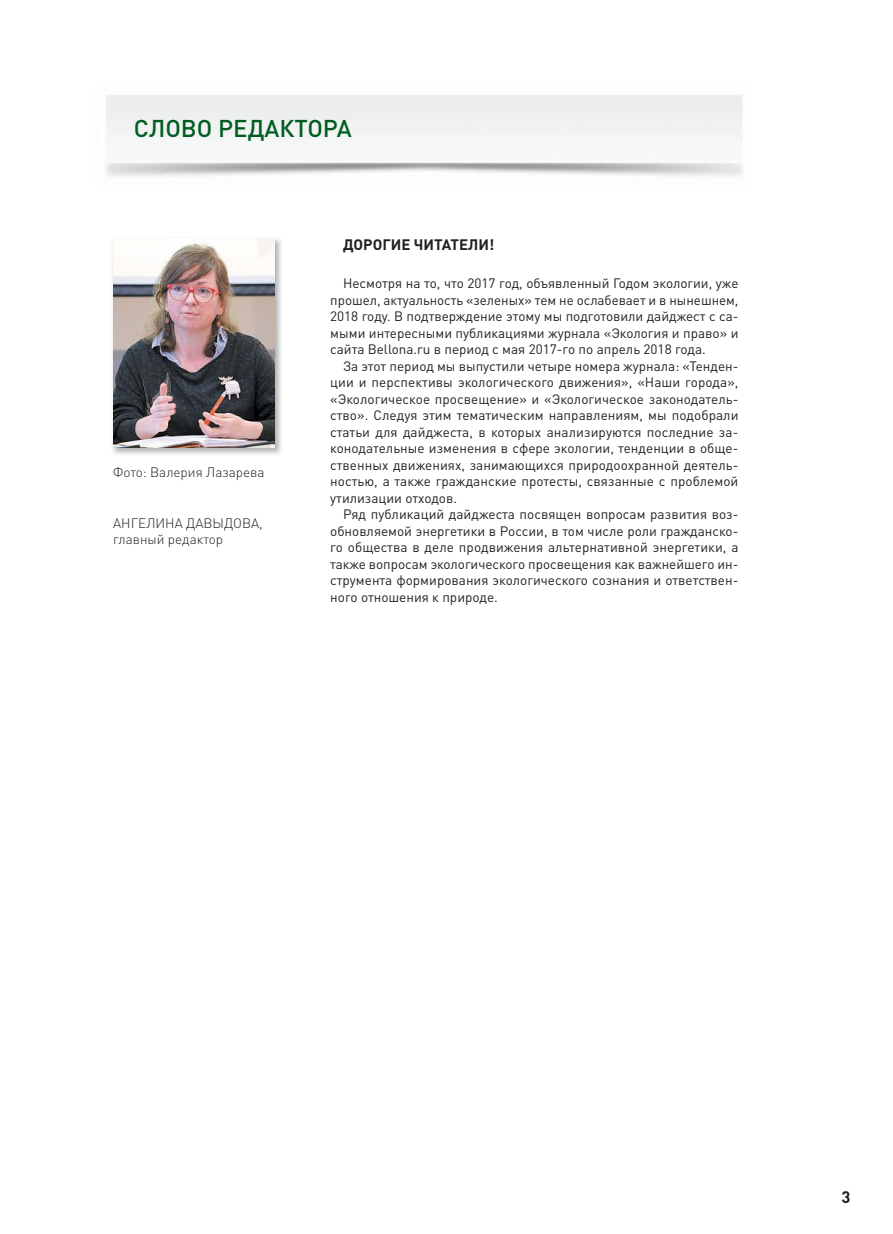
<style>
.page{position:relative;width:893px;height:1234px;background:#fff}
.page>*{position:absolute;margin:0;border:0;box-sizing:border-box;transform-origin:0 0}
.t1{font:500 24px "DIN Pro";color:#005d21}
.t2{font:700 16.5px "DIN Pro";color:#231f20}
.t3{font:700 15px "DIN Pro";color:#231f20}
.t4{font:13.5px/16.5px "DIN Pro";color:#231f20;text-align:justify}
.t5{font:300 13.5px/16.8px "DIN Pro";color:#231f20}
</style>
<div class="page">
<img style="left:112px;top:238px;width:169px;height:216px">
<img style="left:113px;top:238px;width:161px;height:209px">
<h1 class="t1" style="left:134px;top:120px;width:219px">СЛОВО РЕДАКТОРА</h1>
<p class="t5" style="left:113px;top:465px;width:153px">Фото: Валерия Лазарева</p>
<p class="t5" style="left:113px;top:516px;width:151px">АНГЕЛИНА ДАВЫДОВА, главный редактор</p>
<p class="t3" style="left:343px;top:239px;width:153px">ДОРОГИЕ ЧИТАТЕЛИ!</p>
<p class="t4" style="left:330px;top:276px;width:410px;text-indent:13px">Несмотря на то, что 2017 год, объявленный Годом экологии, уже прошел, актуальность «зеленых» тем не ослабевает и в нынешнем, 2018 году. В подтверждение этому мы подготовили дайджест с са&shy;мыми интересными публикациями журнала «Экология и право» и сайта Bellona.ru в период с мая 2017-го по апрель 2018 года.</p>
<p class="t4" style="left:330px;top:359px;width:410px;text-indent:13px">За этот период мы выпустили четыре номера журнала: «Тенден&shy;ции и перспективы экологического движения», «Наши города», «Экологическое просвещение» и «Экологическое законодатель&shy;ство». Следуя этим тематическим направлениям, мы подобрали статьи для дайджеста, в которых анализируются последние за&shy;конодательные изменения в сфере экологии, тенденции в обще&shy;ственных движениях, занимающихся природоохранной деятель&shy;ностью, а также гражданские протесты, связанные с проблемой утилизации отходов.</p>
<p class="t4" style="left:330px;top:507px;width:410px;text-indent:13px">Ряд публикаций дайджеста посвящен вопросам развития воз&shy;обновляемой энергетики в России, в том числе роли гражданско&shy;го общества в деле продвижения альтернативной энергетики, а также вопросам экологического просвещения как важнейшего ин&shy;струмента формирования экологического сознания и ответствен&shy;ного отношения к природе.</p>
<p class="t2" style="left:841px;top:1190px;width:10px">3</p>
</div>
